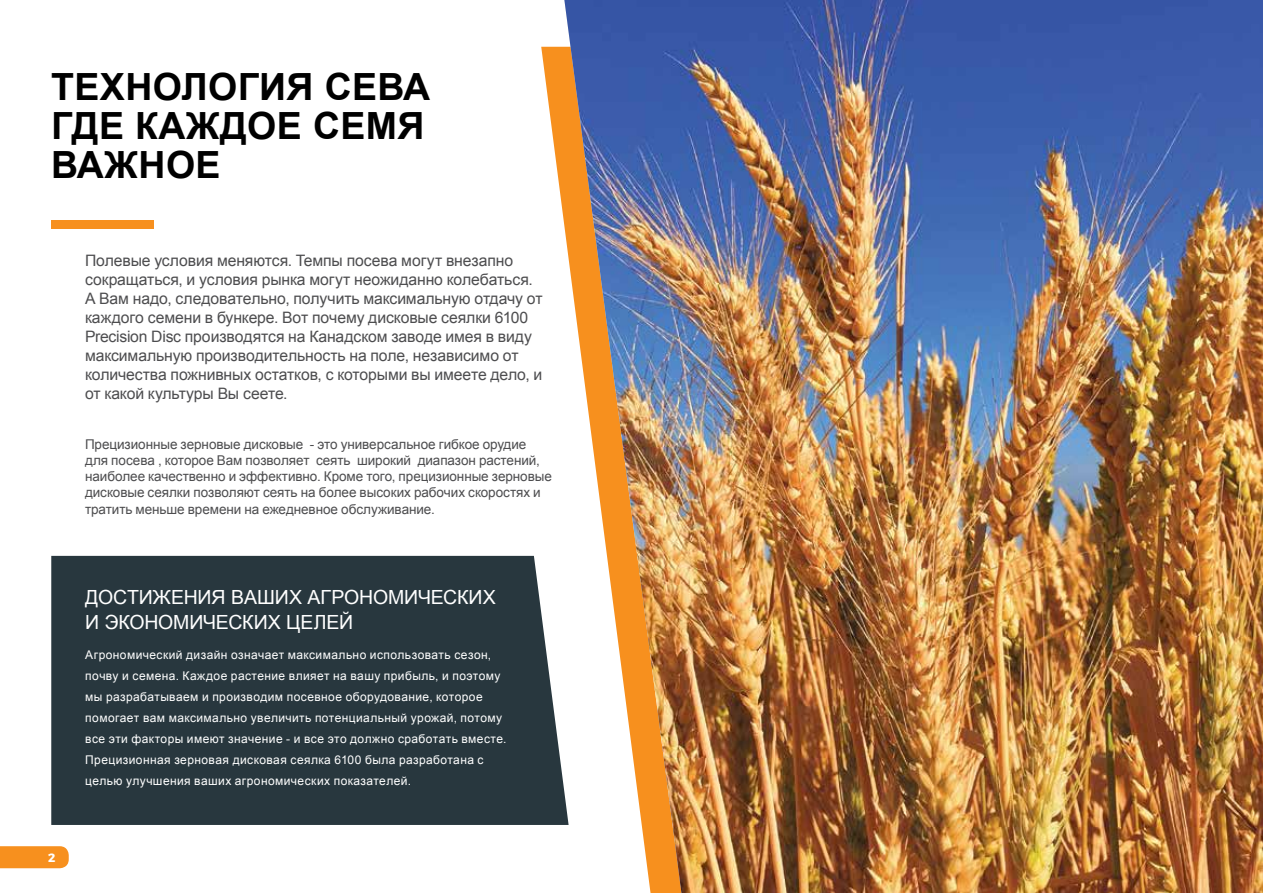
<style>
.page{position:relative;width:1263px;height:893px;background:#fff}
.page>*{position:absolute;margin:0;border:0;box-sizing:border-box;transform-origin:0 0}
.t1{font:700 37.5px/39px "Arial";letter-spacing:.01em;color:#000}
.t2{font:19.5px/25.2px "Arial";letter-spacing:-.01em;color:#fff}
.t3{font:15.75px/19px "Arial";letter-spacing:-.01em;color:#4d4d4f}
.t4{font:13.5px/16.2px "Arial";letter-spacing:-.005em;color:#4d4d4f}
.t5{font:12px/21px "Arial";letter-spacing:.035em;color:#fff}
.t6{font:700 12px "Montserrat";color:#fff}
</style>
<div class="page">
<svg style="left:541px;top:47px;width:23px;height:176px"></svg>
<img style="left:564px;top:0;width:699px;height:893px">
<div style="left:51px;top:221px;width:102px;height:8px;background:#f7901e"></div>
<svg style="left:0;top:846px;width:69px;height:22px;background:#f79325"></svg>
<div style="left:51px;top:556px;width:518px;height:269px;background:#28373e"></div>
<h1 class="t1" style="left:51px;top:68px;width:380px">ТЕХНОЛОГИЯ СЕВА<br>ГДЕ КАЖДОЕ СЕМЯ<br>ВАЖНОЕ</h1>
<p class="t3" style="left:85px;top:251px;width:459px">Полевые условия меняются. Темпы посева могут внезапно сокращаться, и условия рынка могут неожиданно колебаться.<br>А Вам надо, следовательно, получить максимальную отдачу от каждого семени в бункере. Вот почему дисковые сеялки 6100<br>Precision Disc производятся на Канадском заводе имея в виду максимальную производительность на поле, независимо от количества пожнивных остатков, с которыми вы имеете дело, и от какой культуры Вы сеете.</p>
<p class="t4" style="left:85px;top:436px;width:468px">Прецизионные зерновые дисковые - это универсальное гибкое орудие для посева , которое Вам позволяет сеять широкий диапазон растений, наиболее качественно и эффективно. Кроме того, прецизионные зерновые дисковые сеялки позволяют сеять на более высоких рабочих скоростях и тратить меньше времени на ежедневное обслуживание.</p>
<p class="t6" style="left:48px;top:848px;width:9px">2</p>
<h2 class="t2" style="left:85px;top:585px;width:412px">ДОСТИЖЕНИЯ ВАШИХ АГРОНОМИЧЕСКИХ<br>И ЭКОНОМИЧЕСКИХ ЦЕЛЕЙ</h2>
<p class="t5" style="left:85px;top:644px;width:423px">Агрономический дизайн означает максимально использовать сезон, почву и семена. Каждое растение влияет на вашу прибыль, и поэтому мы разрабатываем и производим посевное оборудование, которое помогает вам максимально увеличить потенциальный урожай, потому все эти факторы имеют значение - и все это должно сработать вместе.<br>Прецизионная зерновая дисковая сеялка 6100 была разработана с целью улучшения ваших агрономических показателей.</p>
</div>
